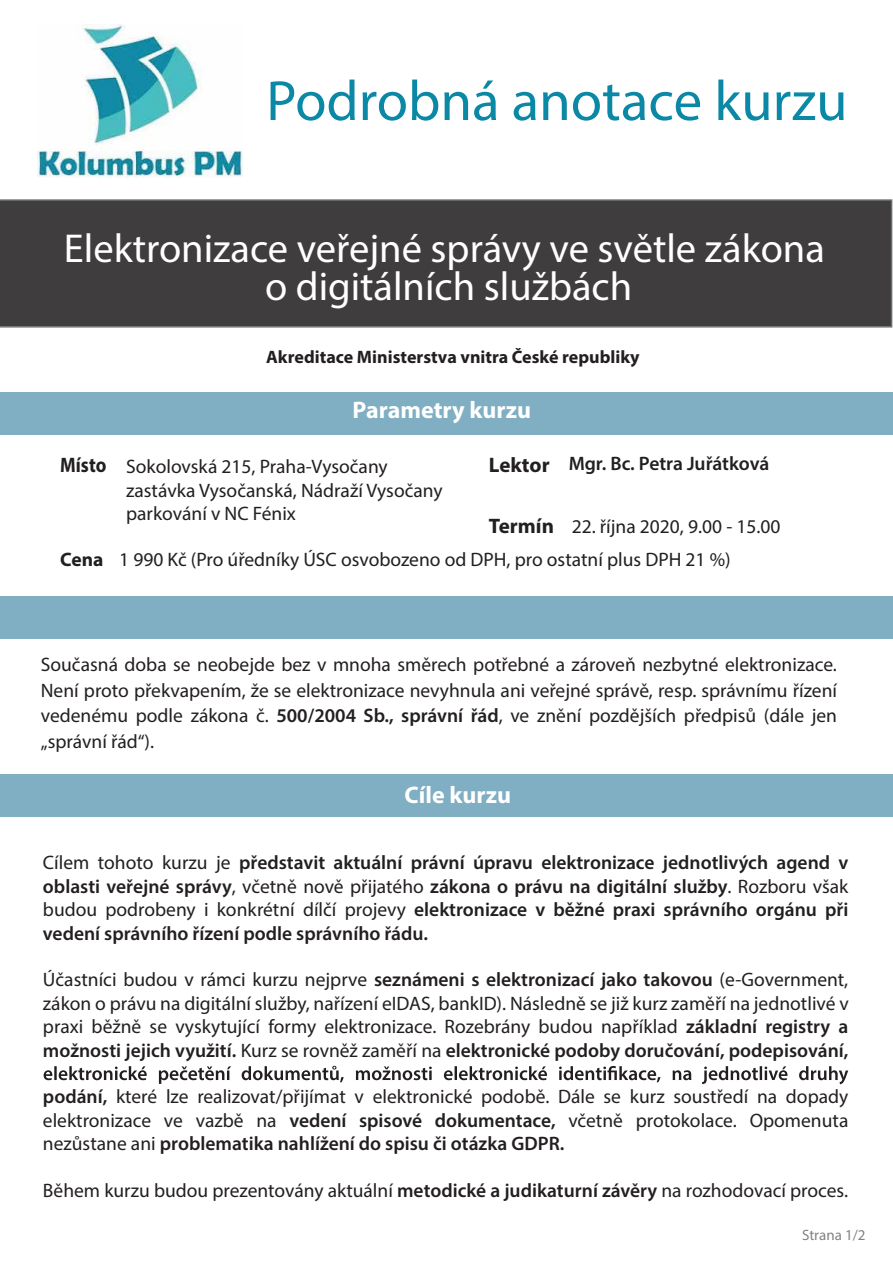
<style>
.page{position:relative;width:893px;height:1263px;background:#fff}
.page>*{position:absolute;margin:0;border:0;box-sizing:border-box;transform-origin:0 0}
.t1{font:57px "Myriad Pro";color:#0a88a5}
.t2{font:40.5px/38.1px "Myriad Pro";color:#fff;text-align:center}
.t3{font:700 24px "Myriad Pro";color:#fff}
.t4{font:700 21px "Myriad Pro";color:#231f20}
.t5{font:700 21px "Myriad Pro";color:#231f20;scale:.88 1}
.t6{font:19.5px/23.4px "Myriad Pro";color:#231f20;text-align:justify}
.t7{font:600 19.5px/23.4px "Myriad Pro";color:#231f20;text-align:justify}
.t8{font:700 18px "Myriad Pro";color:#231f20}
.t9{font:15px "Myriad Pro";color:#808285}
.s1{font-weight:700}
.s2{font-weight:600}
.s3{font-weight:400}
</style>
<div class="page">
<div style="left:0;top:199px;width:892px;height:129px;background:#3f3d3d"></div>
<div style="left:0;top:392px;width:893px;height:42px;background:#80aec2"></div>
<div style="left:0;top:774px;width:893px;height:42px;background:#80aec2"></div>
<svg style="left:44px;top:1066px;width:804px;height:18px"></svg>
<img style="left:38px;top:24px;width:204px;height:153px">
<div style="left:0;top:597px;width:893px;height:42px;background:#80aec2"></div>
<h1 class="t1" style="left:266px;top:66px;width:583px">Podrobná anotace kurzu</h1>
<h2 class="t2" style="left:64px;top:228px;width:762px">Elektronizace veřejné správy ve světle zákona o digitálních službách</h2>
<p class="t8" style="left:266px;top:345px;width:375px">Akreditace Ministerstva vnitra České republiky</p>
<p class="t3" style="left:353px;top:394px;width:180px">Parametry kurzu</p>
<p class="t5" style="left:60px;top:451px;width:54px">Místo</p>
<p class="t4" style="left:489px;top:451px;width:62px">Lektor</p>
<p class="t6" style="left:126px;top:455px;width:318px;text-align:left">Sokolovská 215, Praha-Vysočany zastávka Vysočanská, Nádraží Vysočany parkování v NC Fénix</p>
<p class="t4" style="left:489px;top:513px;width:67px">Termín</p>
<p class="t7" style="left:569px;top:452px;width:202px">Mgr. Bc. Petra Juřátková</p>
<p class="t6" style="left:572px;top:515px;width:210px">22. října 2020, 9.00 - 15.00</p>
<p class="t6" style="left:60px;top:548px;width:672px"><span class="s1">Cena</span> 1 990 Kč (Pro úředníky ÚSC osvobozeno od DPH, pro ostatní plus DPH 21 %)</p>
<p class="t6" style="left:41px;top:651px;width:798px;line-height:25.5px">Současná doba se neobejde bez v mnoha směrech potřebné a zároveň nezbytné elektronizace.<br>Není proto překvapením, že se elektronizace nevyhnula ani veřejné správě, resp. správnímu řízení vedenému podle zákona č. <span class="s2">500/2004 Sb., správní řád</span>, ve znění pozdějších předpisů (dále jen „správní řád“).</p>
<p class="t3" style="left:405px;top:780px;width:108px">Cíle kurzu</p>
<p class="t7" style="left:43px;top:851px;width:807px"><span class="s3">Cílem tohoto kurzu je</span> představit aktuální právní úpravu elektronizace jednotlivých agend v oblasti veřejné správy<span class="s3">, včetně nově přijatého</span> zákona o právu na digitální služby<span class="s3">. Rozboru však budou podrobeny i konkrétní dílčí projevy</span> elektronizace v běžné praxi správního orgánu při vedení správního řízení podle správního řádu.</p>
<p class="t6" style="left:43px;top:968px;width:807px">Účastníci budou v rámci kurzu nejprve <span class="s2">seznámeni s elektronizací jako takovou</span> (e-Government, zákon o právu na digitální služby, nařízení eIDAS, bankID). Následně se již kurz zaměří na jednotlivé v praxi běžně se vyskytující formy elektronizace. Rozebrány budou například <span class="s2">základní registry a možnosti jejich využití.</span> Kurz se rovněž zaměří na <span class="s2">elektronické podoby doručování, podepisování,</span></p>
<p class="t6" style="left:43px;top:1085px;width:807px"><span class="s2">podání,</span> které lze realizovat/přijímat v elektronické podobě. Dále se kurz soustředí na dopady elektronizace ve vazbě na <span class="s2">vedení spisové dokumentace,</span> včetně protokolace. Opomenuta nezůstane ani <span class="s2">problematika nahlížení do spisu či otázka GDPR.</span></p>
<p class="t6" style="left:43px;top:1178px;width:807px">Během kurzu budou prezentovány aktuální <span class="s2">metodické a judikaturní závěry</span> na rozhodovací proces.</p>
<p class="t9" style="left:802px;top:1225px;width:65px">Strana 1/2</p>
</div>
